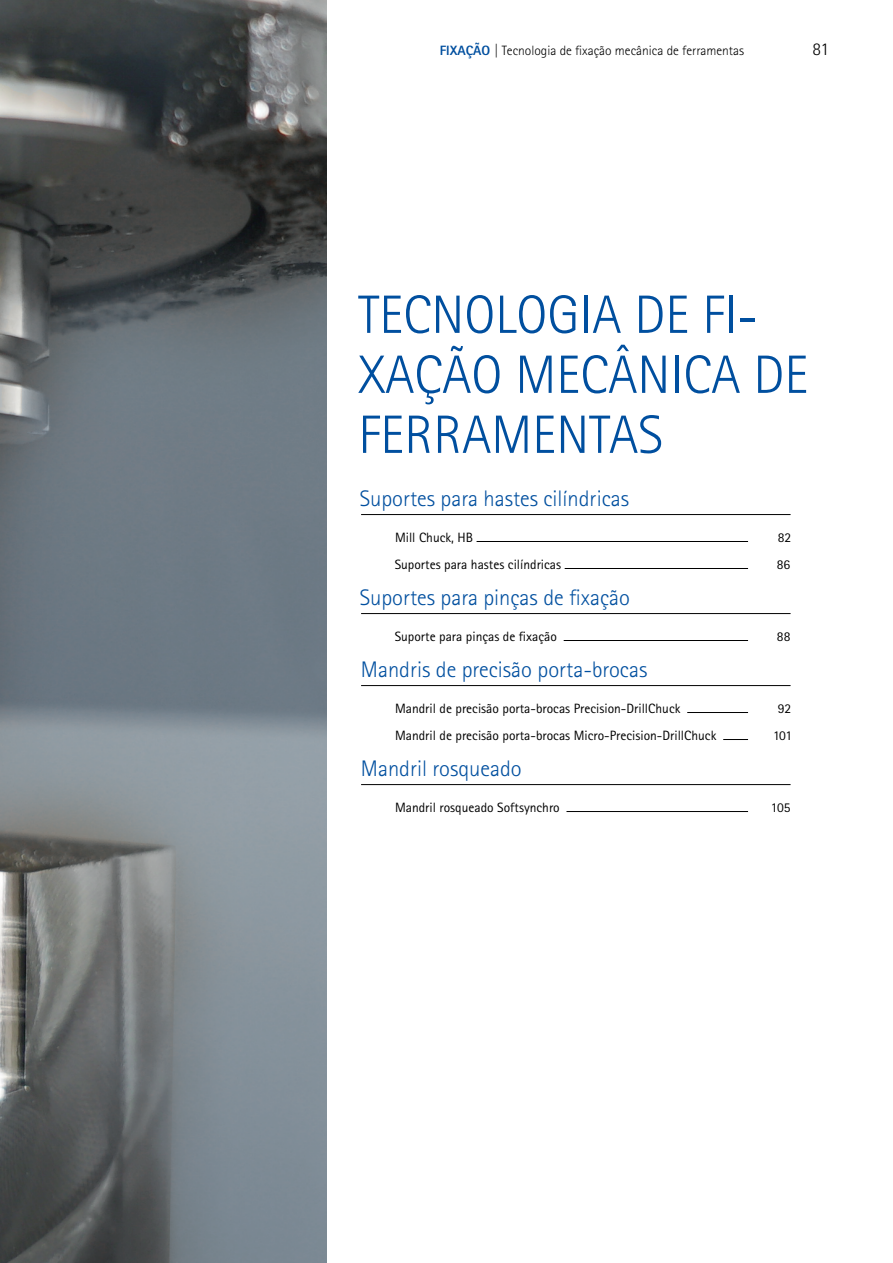
<style>
.page{position:relative;width:893px;height:1263px;background:#fff}
.page>*{position:absolute;margin:0;border:0;box-sizing:border-box;transform-origin:0 0}
.Unterueberschrift_Th{font:300 54px/60px "Rotis Sans Serif W1 G";color:#004f9f}
.Index_Auszeichnung{font:300 22.5px "Rotis Sans Serif W1 G";color:#004f9f}
.t1{font:300 18px "Rotis Sans Serif W1 G";color:#000}
.Index_Grundschrift_1{font:13.5px "Rotis Sans Serif W1 G";color:#000}
.Index_Grundschrift_2{font:13.5px "Rotis Sans Serif W1 G";color:#000}
.t2{font:300 13.5px "Rotis Sans Serif W1 G";color:#000}
.s1{font-weight:800;color:#004f9f}
</style>
<div class="page">
<img style="left:0;top:0;width:327px;height:1263px">
<hr style="left:361px;top:514px;width:430px;height:1px;background:#000">
<hr style="left:477px;top:541px;width:271px;height:1px;background:#000">
<hr style="left:565px;top:568px;width:183px;height:1px;background:#000">
<hr style="left:361px;top:613px;width:430px;height:1px;background:#000">
<hr style="left:564px;top:640px;width:184px;height:1px;background:#000">
<hr style="left:361px;top:685px;width:430px;height:1px;background:#000">
<hr style="left:687px;top:712px;width:61px;height:1px;background:#000">
<svg style="left:723px;top:739px;width:25px;height:1px"></svg>
<hr style="left:361px;top:784px;width:430px;height:1px;background:#000">
<hr style="left:566px;top:811px;width:182px;height:1px;background:#000">
<p class="t2" style="left:440px;top:43px;width:306px"><span class="s1">FIXAÇÃO</span> | Tecnologia de fixação mecânica de ferramentas</p>
<h3 class="t1" style="left:812px;top:39px;width:18px">81</h3>
<p class="Unterueberschrift_Th" style="left:358px;top:286px;width:452px">TECNOLOGIA DE FI-<br>XAÇÃO MECÂNICA DE<br>FERRAMENTAS</p>
<p class="Index_Auszeichnung" style="left:360px;top:485px;width:271px">Suportes para hastes cilíndricas</p>
<p class="Index_Grundschrift_1" style="left:395px;top:529px;width:80px">Mill Chuck, HB</p>
<p class="Index_Grundschrift_1" style="left:778px;top:529px;width:15px">82</p>
<p class="Index_Grundschrift_2" style="left:395px;top:556px;width:168px">Suportes para hastes cilíndricas</p>
<p class="Index_Grundschrift_2" style="left:777px;top:556px;width:15px">86</p>
<p class="Index_Auszeichnung" style="left:360px;top:584px;width:272px">Suportes para pinças de fixação</p>
<p class="Index_Grundschrift_1" style="left:395px;top:628px;width:164px">Suporte para pinças de fixação</p>
<p class="Index_Grundschrift_1" style="left:777px;top:628px;width:15px">88</p>
<p class="Index_Auszeichnung" style="left:361px;top:656px;width:288px">Mandris de precisão porta-brocas</p>
<p class="Index_Grundschrift_1" style="left:395px;top:700px;width:287px">Mandril de precisão porta-brocas Precision-DrillChuck</p>
<p class="Index_Grundschrift_1" style="left:778px;top:700px;width:15px">92</p>
<p class="Index_Grundschrift_2" style="left:395px;top:727px;width:323px">Mandril de precisão porta-brocas Micro-Precision-DrillChuck</p>
<p class="Index_Grundschrift_2" style="left:773px;top:727px;width:21px">101</p>
<p class="Index_Auszeichnung" style="left:361px;top:755px;width:162px">Mandril rosqueado</p>
<p class="Index_Grundschrift_1" style="left:395px;top:799px;width:166px">Mandril rosqueado Softsynchro</p>
<p class="Index_Grundschrift_1" style="left:771px;top:799px;width:21px">105</p>
</div>
